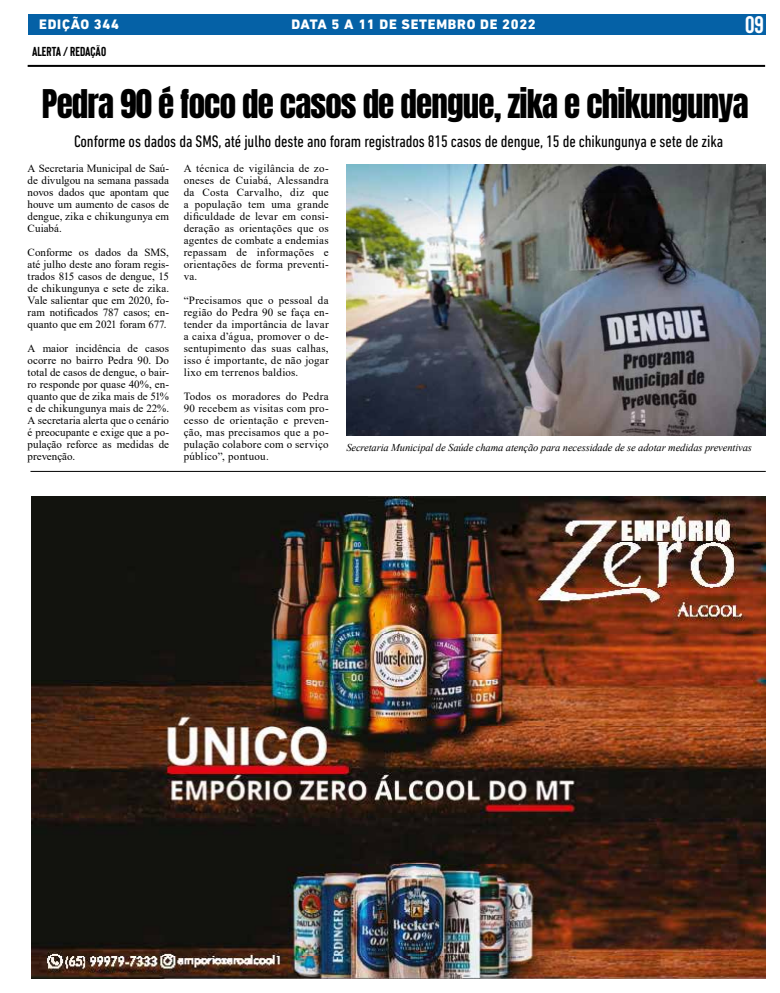
<style>
.page{position:relative;width:780px;height:993px;background:#fff}
.page>*{position:absolute;margin:0;border:0;box-sizing:border-box;transform-origin:0 0}
.t1{font:33px "Anton";letter-spacing:-.025em;color:#000}
.t2{font:700 24px "Bison";color:#fff}
.t3{font:condensed 17px "DIN Next LT Pro";letter-spacing:-.005em;color:#000}
.t4{font:800 14px "DIN Next LT Pro";letter-spacing:.05em;color:#fff}
.t5{font:700 13px "Bison";color:#000}
.t6{font:11px/12px "Times New Roman";letter-spacing:.015em;color:#000;text-align:justify}
.t7{font:italic 10.5px "Times New Roman";letter-spacing:-.01em;color:#000}
</style>
<div class="page">
<img style="left:346px;top:164px;width:419px;height:272px">
<hr style="left:28px;top:65px;width:737px;height:2px;background:#000">
<hr style="left:30px;top:470px;width:735px;height:2px;background:#000">
<div style="left:28px;top:14px;width:737px;height:21px;background:#0561a6"></div>
<img style="left:31px;top:496px;width:734px;height:482px">
<p class="t4" style="left:39px;top:16px;width:81px">EDIÇÃO 344</p>
<p class="t4" style="left:291px;top:16px;width:246px">DATA 5 A 11 DE SETEMBRO DE 2022</p>
<h2 class="t2" style="left:745px;top:12px;width:20px">09</h2>
<p class="t5" style="left:32px;top:45px;width:76px">ALERTA / REDAÇÃO</p>
<h1 class="t1" style="left:42px;top:87px;width:708px">Pedra 90 é foco de casos de dengue, zika e chikungunya</h1>
<h3 class="t3" style="left:74px;top:131px;width:650px">Conforme os dados da SMS, até julho deste ano foram registrados 815 casos de dengue, 15 de chikungunya e sete de zika</h3>
<p class="t6" style="left:28px;top:162px;width:143px">A Secretaria Municipal de Saú&shy;de divulgou na semana passada novos dados que apontam que houve um aumento de casos de dengue, zika e chikungunya em Cuiabá.</p>
<p class="t6" style="left:28px;top:246px;width:143px">Conforme os dados da SMS, até julho deste ano foram regis&shy;trados 815 casos de dengue, 15 de chikungunya e sete de zika.<br>Vale salientar que em 2020, fo&shy;ram notificados 787 casos; en&shy;quanto que em 2021 foram 677.</p>
<p class="t6" style="left:28px;top:342px;width:143px">A maior incidência de casos ocorre no bairro Pedra 90. Do total de casos de dengue, o bair&shy;ro responde por quase 40%, en&shy;quanto que de zika mais de 51% e de chikungunya mais de 22%.<br>A secretaria alerta que o cenário é preocupante e exige que a po&shy;pulação reforce as medidas de prevenção.</p>
<p class="t6" style="left:184px;top:162px;width:146px">A técnica de vigilância de zo&shy;oneses de Cuiabá, Alessandra da Costa Carvalho, diz que a população tem uma grande dificuldade de levar em consi&shy;deração as orientações que os agentes de combate a endemias repassam de informações e orientações de forma preventi&shy;va.</p>
<p class="t6" style="left:184px;top:294px;width:146px">“Precisamos que o pessoal da região do Pedra 90 se faça en&shy;tender da importância de lavar a caixa d’água, promover o de&shy;sentupimento das suas calhas, isso é importante, de não jogar lixo em terrenos baldios.</p>
<p class="t6" style="left:184px;top:390px;width:146px">Todos os moradores do Pedra 90 recebem as visitas com pro&shy;cesso de orientação e preven&shy;ção, mas precisamos que a po&shy;pulação colabore com o serviço público”, pontuou.</p>
<p class="t7" style="left:346px;top:440px;width:407px">Secretaria Municipal de Saúde chama atenção para necessidade de se adotar medidas preventivas</p>
</div>
